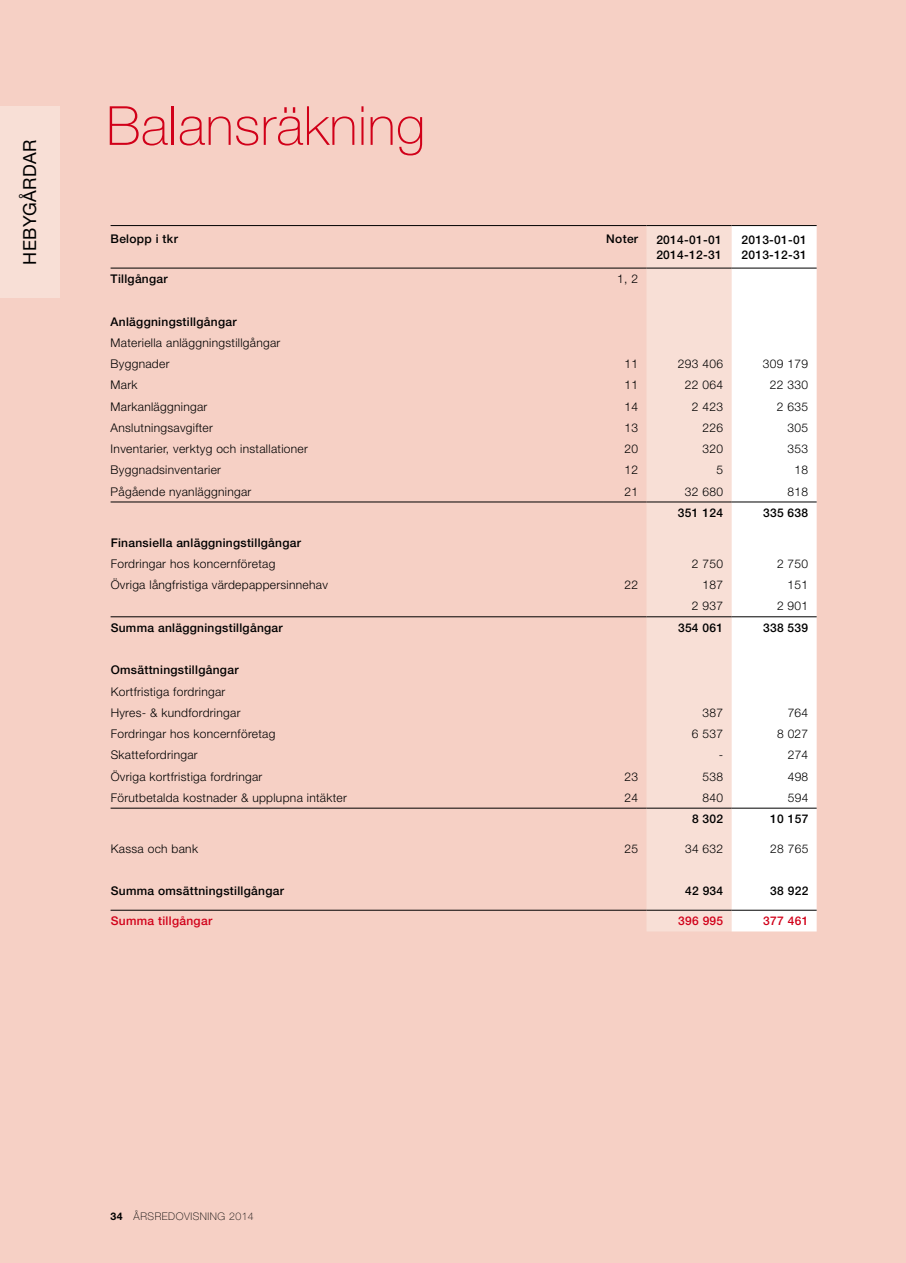
<style>
.page{position:relative;width:906px;height:1263px;background:#f6d0c5}
.page>*{position:absolute;margin:0;border:0;box-sizing:border-box;transform-origin:0 0}
.t1{font:100 54px "Helvetica Neue LT Std";letter-spacing:.01em;color:#d10019}
.t2{font:18px "Helvetica Neue LT Std";letter-spacing:.025em;color:#000}
.t3{font:300 12px/21.3px "Helvetica Neue LT Std";letter-spacing:.025em;color:#000}
.t4{font:500 12px/15px "Helvetica Neue LT Std";letter-spacing:.025em;color:#000}
.t5{font:500 12px "Helvetica Neue LT Std";letter-spacing:.025em;color:#d10019}
.t6{font:100 10.5px "Helvetica Neue LT Std";letter-spacing:.05em;color:#000}
.s1{font-weight:700}
</style>
<div class="page">
<div style="left:646px;top:226px;width:85px;height:705px;background:#f8dfd6"></div>
<div style="left:731px;top:226px;width:85px;height:705px;background:#fff"></div>
<hr style="left:646px;top:225px;width:85px;height:1px;background:#000">
<hr style="left:731px;top:225px;width:85px;height:1px;background:#000">
<hr style="left:646px;top:268px;width:85px;height:1px;background:#000">
<hr style="left:731px;top:268px;width:85px;height:1px;background:#000">
<hr style="left:111px;top:616px;width:493px;height:1px;background:#000">
<hr style="left:604px;top:616px;width:42px;height:1px;background:#000">
<hr style="left:646px;top:616px;width:85px;height:1px;background:#000">
<hr style="left:731px;top:616px;width:85px;height:1px;background:#000">
<hr style="left:111px;top:225px;width:493px;height:1px;background:#000">
<hr style="left:604px;top:225px;width:42px;height:1px;background:#000">
<hr style="left:111px;top:268px;width:493px;height:1px;background:#000">
<hr style="left:604px;top:268px;width:42px;height:1px;background:#000">
<hr style="left:111px;top:910px;width:493px;height:1px;background:#000">
<hr style="left:604px;top:910px;width:42px;height:1px;background:#000">
<hr style="left:646px;top:910px;width:85px;height:1px;background:#000">
<hr style="left:731px;top:910px;width:85px;height:1px;background:#000">
<hr style="left:111px;top:502px;width:493px;height:1px;background:#000">
<hr style="left:604px;top:502px;width:42px;height:1px;background:#000">
<hr style="left:646px;top:502px;width:85px;height:1px;background:#000">
<hr style="left:731px;top:502px;width:85px;height:1px;background:#000">
<hr style="left:111px;top:808px;width:493px;height:1px;background:#000">
<hr style="left:604px;top:808px;width:42px;height:1px;background:#000">
<hr style="left:646px;top:808px;width:85px;height:1px;background:#000">
<hr style="left:731px;top:808px;width:85px;height:1px;background:#000">
<div style="left:0;top:106px;width:60px;height:192px;background:#f8dfd6"></div>
<h2 class="t2" style="left:19px;top:264px;width:120px;rotate:-90deg">Hebygår dar</h2>
<h1 class="t1" style="left:106px;top:95px;width:320px">BALANSRÄKNING</h1>
<p class="t4" style="left:111px;top:231px;width:69px">Belopp i tkr</p>
<p class="t4" style="left:606px;top:231px;width:33px">Noter</p>
<p class="t4" style="left:656px;top:232px;width:67px">2014-01-01<br>2014-12-31</p>
<p class="t4" style="left:741px;top:232px;width:67px">2013-01-01<br>2013-12-31</p>
<p class="t4" style="left:111px;top:271px;width:59px">Tillgångar</p>
<p class="t3" style="left:617px;top:268px;width:22px">1, 2</p>
<p class="t4" style="left:111px;top:314px;width:128px">Anläggningstillgångar</p>
<p class="t3" style="left:111px;top:332px;width:171px">Materiella anläggningstillgångar<br>Byggnader</p>
<p class="t3" style="left:624px;top:353px;width:15px">11</p>
<p class="t3" style="left:678px;top:353px;width:47px">293 406</p>
<p class="t3" style="left:763px;top:353px;width:47px">309 179</p>
<p class="t3" style="left:111px;top:374px;width:28px">Mark</p>
<p class="t3" style="left:624px;top:374px;width:15px">11</p>
<p class="t3" style="left:685px;top:374px;width:40px">22 064</p>
<p class="t3" style="left:770px;top:374px;width:40px">22 330</p>
<p class="t3" style="left:111px;top:395px;width:98px">Markanläggningar</p>
<p class="t3" style="left:624px;top:395px;width:15px">14</p>
<p class="t3" style="left:692px;top:395px;width:33px">2 423</p>
<p class="t3" style="left:777px;top:395px;width:33px">2 635</p>
<p class="t3" style="left:111px;top:417px;width:104px">Anslutningsavgifter</p>
<p class="t3" style="left:624px;top:417px;width:15px">13</p>
<p class="t3" style="left:702px;top:417px;width:22px">226</p>
<p class="t3" style="left:787px;top:417px;width:22px">305</p>
<p class="t3" style="left:111px;top:438px;width:199px">Inventarier, verktyg och installationer</p>
<p class="t3" style="left:624px;top:438px;width:15px">20</p>
<p class="t3" style="left:702px;top:438px;width:22px">320</p>
<p class="t3" style="left:787px;top:438px;width:22px">353</p>
<p class="t3" style="left:111px;top:459px;width:112px">Byggnadsinventarier</p>
<p class="t3" style="left:624px;top:459px;width:15px">12</p>
<p class="t3" style="left:716px;top:459px;width:8px">5</p>
<p class="t3" style="left:794px;top:459px;width:15px">18</p>
<p class="t3" style="left:111px;top:480px;width:142px">Pågående nyanläggningar</p>
<p class="t3" style="left:624px;top:480px;width:15px">21</p>
<p class="t3" style="left:685px;top:480px;width:40px">32 680</p>
<p class="t3" style="left:787px;top:480px;width:22px">818</p>
<p class="t4" style="left:678px;top:505px;width:47px">351 124</p>
<p class="t4" style="left:763px;top:505px;width:47px">335 638</p>
<p class="t4" style="left:111px;top:535px;width:192px">Finansiella anläggningstillgångar</p>
<p class="t3" style="left:111px;top:553px;width:166px">Fordringar hos koncernföretag</p>
<p class="t3" style="left:692px;top:553px;width:33px">2 750</p>
<p class="t3" style="left:777px;top:553px;width:33px">2 750</p>
<p class="t3" style="left:111px;top:574px;width:219px">Övriga långfristiga värdepappersinnehav</p>
<p class="t3" style="left:624px;top:574px;width:15px">22</p>
<p class="t3" style="left:702px;top:574px;width:22px">187</p>
<p class="t3" style="left:787px;top:574px;width:22px">151</p>
<p class="t3" style="left:692px;top:595px;width:33px">2 937</p>
<p class="t3" style="left:777px;top:595px;width:33px">2 901</p>
<p class="t4" style="left:111px;top:620px;width:174px">Summa anläggningstillgångar</p>
<p class="t4" style="left:678px;top:620px;width:47px">354 061</p>
<p class="t4" style="left:763px;top:620px;width:47px">338 539</p>
<p class="t4" style="left:111px;top:662px;width:129px">Omsättningstillgångar</p>
<p class="t3" style="left:111px;top:680px;width:131px">Kortfristiga fordringar<br>Hyres- &amp; kundfordringar</p>
<p class="t3" style="left:702px;top:702px;width:22px">387</p>
<p class="t3" style="left:787px;top:702px;width:22px">764</p>
<p class="t3" style="left:111px;top:723px;width:166px">Fordringar hos koncernföretag</p>
<p class="t3" style="left:692px;top:723px;width:33px">6 537</p>
<p class="t3" style="left:777px;top:723px;width:33px">8 027</p>
<p class="t3" style="left:111px;top:744px;width:88px">Skattefordringar</p>
<p class="t3" style="left:719px;top:744px;width:6px">-</p>
<p class="t3" style="left:787px;top:744px;width:22px">274</p>
<p class="t3" style="left:111px;top:765px;width:153px">Övriga kortfristiga fordringar</p>
<p class="t3" style="left:624px;top:765px;width:15px">23</p>
<p class="t3" style="left:702px;top:765px;width:22px">538</p>
<p class="t3" style="left:787px;top:765px;width:22px">498</p>
<p class="t3" style="left:111px;top:787px;width:238px">Förutbetalda kostnader &amp; upplupna intäkter</p>
<p class="t3" style="left:624px;top:787px;width:15px">24</p>
<p class="t3" style="left:702px;top:787px;width:22px">840</p>
<p class="t3" style="left:787px;top:787px;width:22px">594</p>
<p class="t4" style="left:692px;top:811px;width:33px">8 302</p>
<p class="t4" style="left:770px;top:811px;width:40px">10 157</p>
<p class="t3" style="left:111px;top:838px;width:89px">Kassa och bank</p>
<p class="t3" style="left:624px;top:838px;width:15px">25</p>
<p class="t3" style="left:685px;top:838px;width:40px">34 632</p>
<p class="t3" style="left:770px;top:838px;width:40px">28 765</p>
<p class="t4" style="left:111px;top:883px;width:175px">Summa omsättningstillgångar</p>
<p class="t4" style="left:685px;top:883px;width:40px">42 934</p>
<p class="t4" style="left:770px;top:883px;width:40px">38 922</p>
<p class="t5" style="left:111px;top:914px;width:103px">Summa tillgångar</p>
<p class="t5" style="left:678px;top:914px;width:47px">396 995</p>
<p class="t5" style="left:763px;top:914px;width:47px">377 461</p>
<p class="t6" style="left:111px;top:1210px;width:145px"><span class="s1">34</span> ÅRSREDOVISNING 2014</p>
</div>
